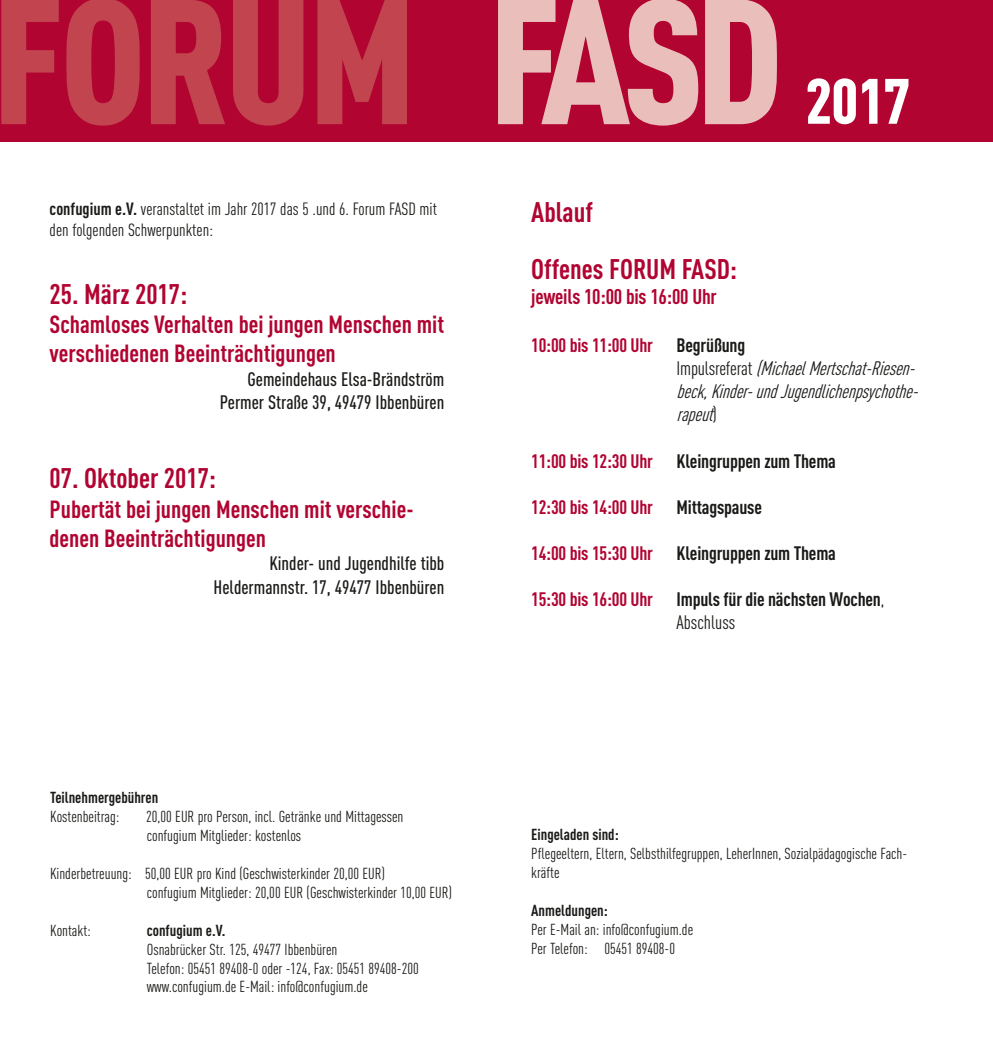
<style>
.page{position:relative;width:993px;height:1042px;background:#fff}
.page>*{position:absolute;margin:0;border:0;box-sizing:border-box;transform-origin:0 0}
.t1{font:900 175px "DIN Cond";letter-spacing:-.03em;color:#c1444f}
.t2{font:900 63px "DIN Cond";color:#fff}
.t3{font:700 28px/56.7px "DIN Cond";color:#b10431}
.t4{font:700 24.5px/29.4px "DIN Cond";color:#b10431}
.t5{font:700 21px "DIN Cond";letter-spacing:-.01em;color:#b10431}
.t6{font:700 19.25px/23.1px "DIN Cond";letter-spacing:-.01em;color:#1a1a18;text-align:center}
.t7{font:500 19.25px/23.1px "DIN Cond";color:#1a1a18;text-align:right}
.t8{font:italic 19.25px/23.1px "DIN Cond";color:#1a1a18}
.t9{font:700 19.25px "DIN Cond";letter-spacing:-.01em;color:#b10431}
.t10{font:17.5px/21px "DIN Cond";color:#1a1a18}
.t11{font:15.75px/18.9px "DIN Cond";color:#1a1a18}
.t12{font:700 15.75px "DIN Cond";color:#1a1a18}
.s1{color:#eabfbb}
.s2{font-weight:700}
.s3{font-weight:700;font-style:normal;color:#b10431}
.s4{font-weight:700;font-style:normal}
.s5{font-style:normal}
.s6{color:#b10431}
.s7{color:#1a1a18}
.s8{font-weight:400}
</style>
<div class="page">
<div style="left:0;top:0;width:992px;height:141px;background:#b10431"></div>
<h1 class="t1" style="left:-8px;top:-48px;width:792px">FORUM <span class="s1">FASD</span></h1>
<h2 class="t2" style="left:805px;top:62px;width:106px">2017</h2>
<p class="t10" style="left:50px;top:199px;width:389px"><span class="s2">confugium e.V.</span> veranstaltet im Jahr 2017 das 5 .und 6. Forum FASD mit den folgenden Schwerpunkten:</p>
<h3 class="t3" style="left:50px;top:264px;width:139px">25. März 2017:</h3>
<h3 class="t4" style="left:50px;top:309px;width:396px">Schamloses Verhalten bei jungen Menschen mit verschiedenen Beeinträchtigungen</h3>
<p class="t7" style="left:220px;top:367px;width:226px">Gemeindehaus Elsa-Brändström<br>Permer Straße 39, 49479 Ibbenbüren</p>
<h3 class="t3" style="left:50px;top:449px;width:168px">07. Oktober 2017:</h3>
<h3 class="t4" style="left:50px;top:494px;width:365px">Pubertät bei jungen Menschen mit verschie&shy;denen Beeinträchtigungen</h3>
<p class="t7" style="left:213px;top:551px;width:232px">Kinder- und Jugendhilfe tibb<br>Heldermannstr. 17, 49477 Ibbenbüren</p>
<p class="t12" style="left:50px;top:788px;width:110px">Teilnehmergebühren</p>
<p class="t11" style="left:50px;top:807px;width:71px">Kostenbeitrag:</p>
<p class="t11" style="left:146px;top:807px;width:258px">20,00 EUR pro Person, incl. Getränke und Mittagessen confugium Mitglieder: kostenlos</p>
<p class="t11" style="left:147px;top:864px;width:307px;text-indent:-97px">Kinderbetreuung: 50,00 EUR pro Kind (Geschwisterkinder 20,00 EUR)<br>confugium Mitglieder: 20,00 EUR (Geschwisterkinder 10,00 EUR)</p>
<p class="t11" style="left:50px;top:920px;width:42px">Kontakt:</p>
<p class="t12" style="left:147px;top:920px;width:80px">confugium e.V.</p>
<p class="t11" style="left:147px;top:939px;width:273px">Osnabrücker Str. 125, 49477 Ibbenbüren<br>Telefon: 05451 89408-0 oder -124, Fax: 05451 89408-200 www.confugium.de E-Mail: info@confugium.de</p>
<h3 class="t3" style="left:531px;top:183px;width:207px">Ablauf<br>Offenes FORUM FASD:</h3>
<h3 class="t5" style="left:531px;top:283px;width:187px">jeweils 10:00 bis 16:00 Uhr</h3>
<p class="t8" style="left:676px;top:334px;width:248px;text-indent:-145px"><span class="s3">10:00 bis 11:00 Uhr</span> <span class="s4">Begrüßung<br></span><span class="s5">I m p u l s r e f e r a t</span> (MichaelMertschat-Riesen&shy;beck,Kinder-undJugendlichenpsychothe&shy;rapeut<span class="s5">)</span></p>
<p class="t6" style="left:531px;top:449px;width:306px"><span class="s6">11:00 bis 12:30 Uhr</span> Kleingruppen zum Thema</p>
<p class="t9" style="left:531px;top:495px;width:232px">12:30 bis 14:00 Uhr <span class="s7">Mittagspause</span></p>
<p class="t6" style="left:531px;top:541px;width:306px"><span class="s6">14:00 bis 15:30 Uhr</span> Kleingruppen zum Thema</p>
<p class="t6" style="left:531px;top:587px;width:354px"><span class="s6">15:30 bis 16:00 Uhr</span> Impuls für die nächsten Wochen<span class="s8">,<br>Abschluss</span></p>
<p class="t12" style="left:531px;top:825px;width:89px">Eingeladen sind:</p>
<p class="t11" style="left:531px;top:844px;width:377px">Pflegeeltern, Eltern, Selbsthilfegruppen, LeherInnen, Sozialpädagogische Fach&shy;kräfte</p>
<p class="t12" style="left:531px;top:901px;width:78px">Anmeldungen:</p>
<p class="t11" style="left:531px;top:919px;width:163px">Per E-Mail an: info@confugium.de<br>Per Telefon: 05451 89408-0</p>
</div>
